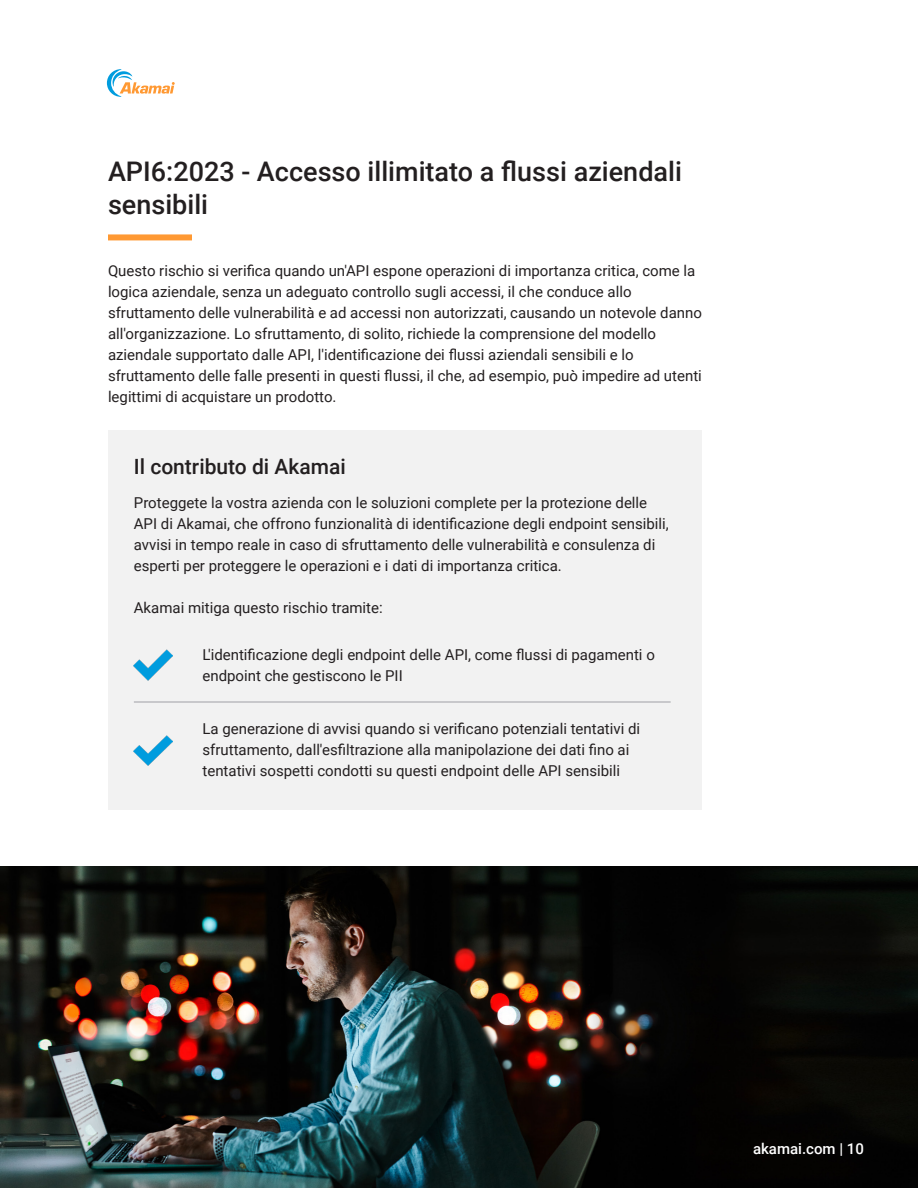
<style>
.page{position:relative;width:918px;height:1188px;background:#fff}
.page>*{position:absolute;margin:0;border:0;box-sizing:border-box;transform-origin:0 0}
.H1_-_Orange_bar{font:500 27px/33px "Roboto";color:#231f20}
.H2_-_Subheading{font:500 21px "Roboto";color:#231f20}
.Body{font:15px/21px "Roboto";color:#231f20}
.t1{font:500 15px "Roboto";color:#fff}
</style>
<div class="page">
<svg style="left:107px;top:69px;width:68px;height:28px"></svg>
<img style="left:0;top:867px;width:918px;height:321px">
<svg style="left:108px;top:234px;width:84px;height:6px"></svg>
<div style="left:108px;top:431px;width:594px;height:379px;background:#f2f2f2"></div>
<hr style="left:134px;top:701px;width:537px;height:2px;background:#a8a9ad">
<img style="left:134px;top:649px;width:38px;height:32px">
<img style="left:134px;top:735px;width:38px;height:31px">
<p class="H1_-_Orange_bar" style="left:108px;top:154px;width:575px">API6:2023 - Accesso illimitato a flussi aziendali sensibili</p>
<p class="Body" style="left:108px;top:259px;width:596px">Questo rischio si verifica quando un'API espone operazioni di importanza critica, come la logica aziendale, senza un adeguato controllo sugli accessi, il che conduce allo sfruttamento delle vulnerabilità e ad accessi non autorizzati, causando un notevole danno all'organizzazione. Lo sfruttamento, di solito, richiede la comprensione del modello aziendale supportato dalle API, l'identificazione dei flussi aziendali sensibili e lo sfruttamento delle falle presenti in questi flussi, il che, ad esempio, può impedire ad utenti legittimi di acquistare un prodotto.</p>
<p class="H2_-_Subheading" style="left:134px;top:452px;width:213px">Il contributo di Akamai</p>
<p class="Body" style="left:134px;top:492px;width:536px">Proteggete la vostra azienda con le soluzioni complete per la protezione delle API di Akamai, che offrono funzionalità di identificazione degli endpoint sensibili, avvisi in tempo reale in caso di sfruttamento delle vulnerabilità e consulenza di esperti per proteggere le operazioni e i dati di importanza critica.</p>
<p class="Body" style="left:134px;top:596px;width:250px">Akamai mitiga questo rischio tramite:</p>
<p class="Body" style="left:202px;top:643px;width:454px">L'identificazione degli endpoint delle API, come flussi di pagamenti o endpoint che gestiscono le PII</p>
<p class="Body" style="left:202px;top:718px;width:439px">La generazione di avvisi quando si verificano potenziali tentativi di sfruttamento, dall'esfiltrazione alla manipolazione dei dati fino ai tentativi sospetti condotti su questi endpoint delle API sensibili</p>
<p class="t1" style="left:753px;top:1139px;width:112px">akamai.com | 10</p>
</div>
